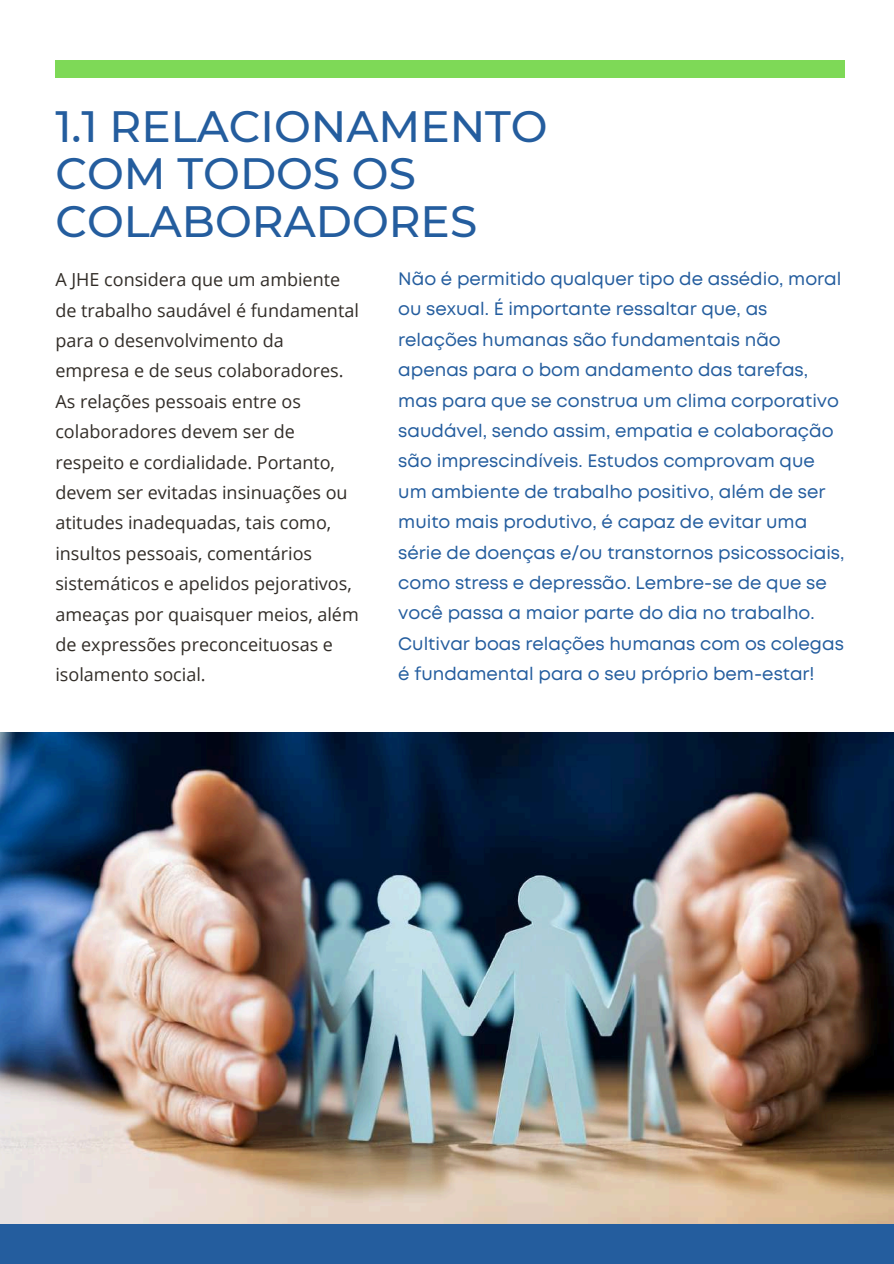
<style>
.page{position:relative;width:894px;height:1264px;background:#fff}
.page>*{position:absolute;margin:0;border:0;box-sizing:border-box;transform-origin:0 0}
.t1{font:500 43.8px/47.2px "Montserrat";color:#245d9e}
.t2{font:18px/30.3px "Mont";color:#245d9e}
.t3{font:18px/30.3px "Open Sans";color:#322d28}
</style>
<div class="page">
<div style="left:55px;top:60px;width:789px;height:17px;background:#7ed957"></div>
<div style="left:0;top:1222px;width:893px;height:41px;background:#245d9e"></div>
<img style="left:0;top:732px;width:893px;height:491px">
<h1 class="t1" style="left:55px;top:103px;width:493px">1.1 RELACIONAMENTO<br>COM TODOS OS<br>COLABORADORES</h1>
<p class="t3" style="left:55px;top:264px;width:305px">A JHE considera que um ambiente de trabalho saudável é fundamental para o desenvolvimento da empresa e de seus colaboradores.<br>As relações pessoais entre os colaboradores devem ser de respeito e cordialidade. Portanto, devem ser evitadas insinuações ou atitudes inadequadas, tais como, insultos pessoais, comentários sistemáticos e apelidos pejorativos, ameaças por quaisquer meios, além de expressões preconceituosas e isolamento social.</p>
<p class="t2" style="left:398px;top:265px;width:447px">Não é permitido qualquer tipo de assédio, moral ou sexual. É importante ressaltar que, as relações humanas são fundamentais não apenas para o bom andamento das tarefas, mas para que se construa um clima corporativo saudável, sendo assim, empatia e colaboração são imprescindíveis. Estudos comprovam que um ambiente de trabalho positivo, além de ser muito mais produtivo, é capaz de evitar uma série de doenças e/ou transtornos psicossociais, como stress e depressão. Lembre-se de que se você passa a maior parte do dia no trabalho.<br>Cultivar boas relações humanas com os colegas é fundamental para o seu próprio bem-estar!</p>
</div>
